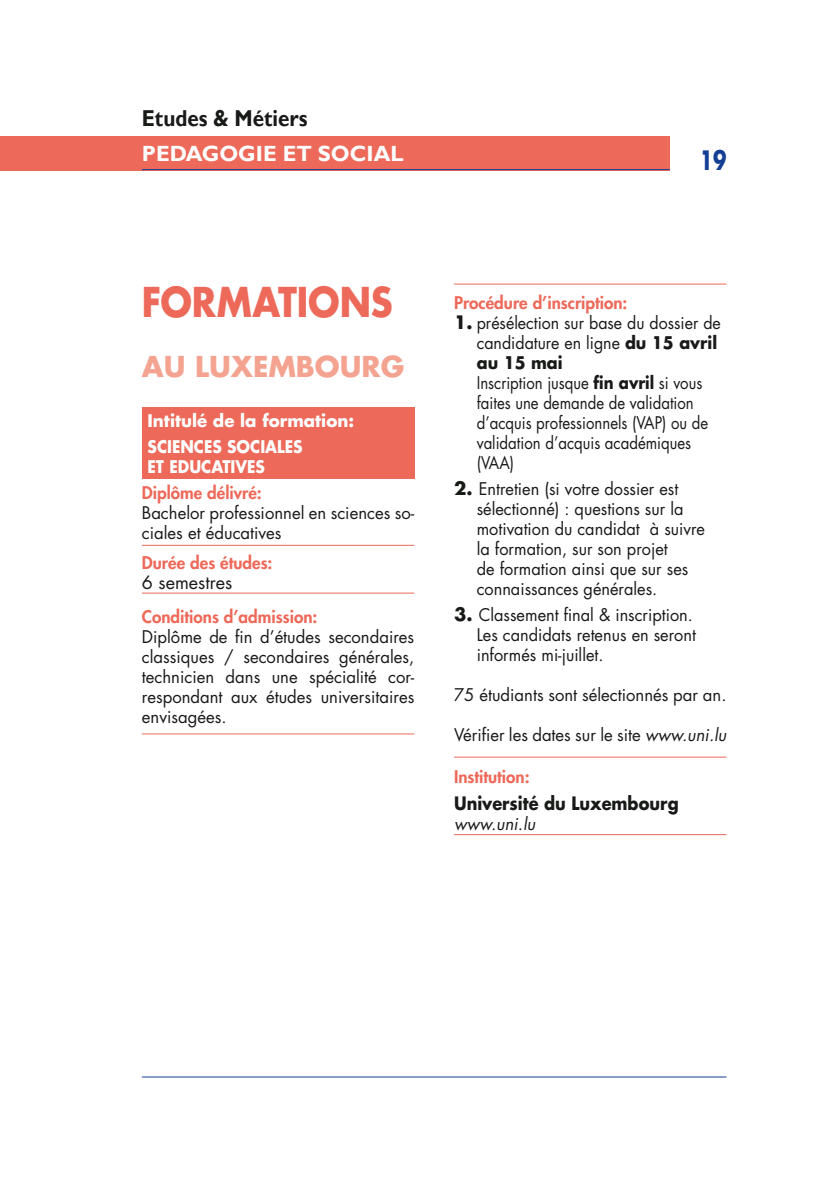
<style>
.page{position:relative;width:840px;height:1191px;background:#fff}
.page>*{position:absolute;margin:0;border:0;box-sizing:border-box;transform-origin:0 0}
.t1{font:700 40px "Futura Std";color:#ed6959;scale:.89 1}
.t2{font:700 28px "Futura Std";color:#f4a391}
.t3{font:700 26px "Futura Std";color:#143f94;scale:.75 1}
.t4{font:700 23px "Gill Sans";color:#181a18;scale:.9 1}
.t5{font:700 22px "Gill Sans";color:#fcfefe}
.t6{font:700 18px "Futura Std";color:#181a18;scale:.9 1}
.t7{font:18px "Futura Std";color:#181a18}
.t8{font:17px/20px "Futura Std";color:#181a18}
.t9{font:17px/20px "Futura Std";color:#181a18;scale:.96 1}
.t10{font:17px/20px "Futura Std";color:#181a18;scale:.94 1}
.t11{font:800 17px "Futura Std";color:#ed6959}
.t12{font:700 17px/25.6px "Futura Std";color:#fcfefe}
.t13{font:700 17px "Futura Std";color:#fcfefe;scale:.9 1}
.t14{font:italic 17px "Futura Std";color:#181a18}
.s1{font-weight:700;font-size:18px}
.s2{font-weight:700}
.s3{font-style:italic}
</style>
<div class="page">
<hr style="left:142px;top:1076px;width:584px;height:1px;background:#143f94">
<div style="left:0;top:136px;width:669px;height:34px;background:#ed6959"></div>
<hr style="left:142px;top:169px;width:527px;height:1px;background:#143f94">
<div style="left:142px;top:407px;width:272px;height:71px;background:#ed6959"></div>
<hr style="left:142px;top:733px;width:272px;height:1px;background:#ed6959">
<hr style="left:142px;top:545px;width:272px;height:1px;background:#ed6959">
<hr style="left:142px;top:592px;width:272px;height:1px;background:#ed6959">
<hr style="left:454px;top:283px;width:272px;height:1px;background:#ed6959">
<hr style="left:454px;top:756px;width:272px;height:1px;background:#ed6959">
<hr style="left:454px;top:834px;width:272px;height:1px;background:#ed6959">
<h3 class="t4" style="left:142px;top:104px;width:185px">Etudes &amp; Métiers</h3>
<p class="t5" style="left:142px;top:140px;width:263px">PEDAGOGIE ET SOCIAL</p>
<h3 class="t3" style="left:699px;top:143px;width:37px">19</h3>
<h1 class="t1" style="left:142px;top:275px;width:283px">FORMATIONS</h1>
<h2 class="t2" style="left:142px;top:347px;width:264px">AU LUXEMBOURG</h2>
<p class="t12" style="left:147px;top:407px;width:208px">Intitulé de la formation:<br>SCIENCES SOCIALES</p>
<p class="t13" style="left:147px;top:455px;width:132px">ET EDUCATIVES</p>
<p class="t11" style="left:142px;top:481px;width:121px">Diplôme délivré:</p>
<p class="t8" style="left:142px;top:502px;width:274px">Bachelor professionnel en sciences so&shy;ciales et éducatives</p>
<p class="t11" style="left:142px;top:552px;width:132px">Durée des études:</p>
<p class="t7" style="left:142px;top:571px;width:92px">6 semestres</p>
<p class="t11" style="left:142px;top:606px;width:177px">Conditions d’admission:</p>
<p class="t8" style="left:142px;top:627px;width:274px;text-align:justify">Diplôme de fin d’études secondaires classiques / secondaires générales, technicien dans une spécialité cor&shy;respondant aux études universitaires envisagées.</p>
<p class="t11" style="left:454px;top:292px;width:175px">Procédure d’inscription:</p>
<p class="t10" style="left:476px;top:313px;width:261px;text-indent:-23px"><span class="s1">1.</span> présélection sur base du dossier de candidature en ligne <span class="s2">du 15 avril au 15 mai<br></span>Inscription jusque <span class="s2">fin avril</span> si vous faites une demande de validation d’acquis professionnels (VAP) ou de validation d’acquis académiques (VAA)</p>
<p class="t9" style="left:476px;top:479px;width:239px;text-indent:-23px"><span class="s1">2.</span> Entretien (si votre dossier est sélectionné) : questions sur la motivation du candidat à suivre la formation, sur son projet<br>de formation ainsi que sur ses connaissances générales.</p>
<p class="t9" style="left:476px;top:605px;width:230px;text-indent:-23px"><span class="s1">3.</span> Classement final &amp; inscription.<br>Les candidats retenus en seront informés mi-juillet.</p>
<p class="t8" style="left:454px;top:685px;width:274px">75 étudiants sont sélectionnés par an.</p>
<p class="t8" style="left:454px;top:725px;width:274px">Vérifier les dates sur le site <span class="s3">www.uni.lu</span></p>
<p class="t11" style="left:454px;top:765px;width:77px">Institution:</p>
<p class="t6" style="left:454px;top:791px;width:251px">Université du Luxembourg</p>
<p class="t14" style="left:454px;top:813px;width:83px">www.uni.lu</p>
</div>
